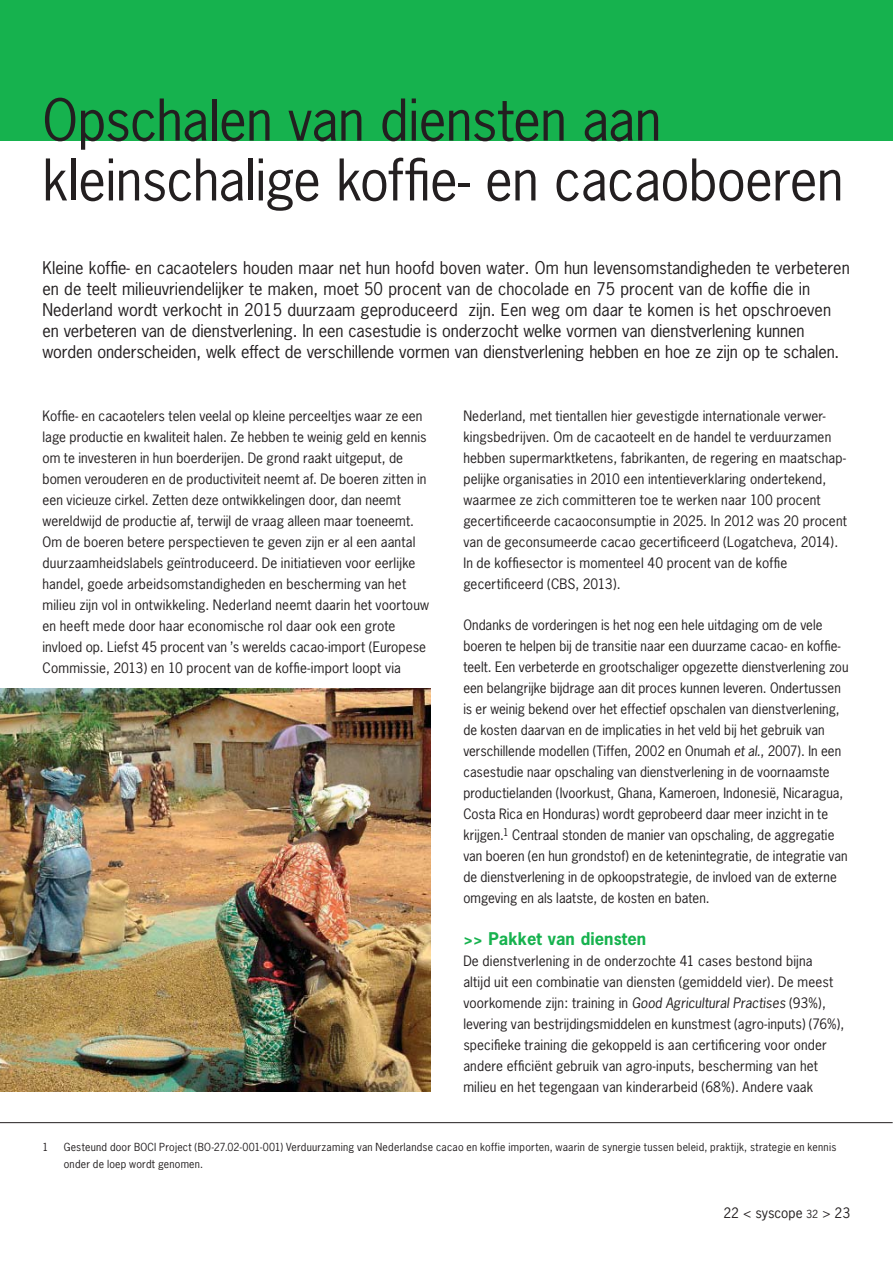
<style>
.page{position:relative;width:893px;height:1263px;background:#fff}
.page>*{position:absolute;margin:0;border:0;box-sizing:border-box;transform-origin:0 0}
.t1{font:54px/60px "News Gothic";letter-spacing:-.01em;color:#231f20}
.t2{font:16.5px/21px "News Gothic";color:#231f20}
.t3{font:700 16.5px "News Gothic";letter-spacing:.005em;color:#16b24e}
.t4{font:13.5px/21px "News Gothic";letter-spacing:.005em;color:#231f20}
.t5{font:10.5px/16.8px "News Gothic";letter-spacing:.025em;color:#231f20}
.s1{font-style:italic}
.s2{font-size:10.5px}
</style>
<div class="page">
<div style="left:0;top:0;width:893px;height:141px;background:#16b24e"></div>
<hr style="left:0;top:1122px;width:893px;height:1px;background:#231f20">
<img style="left:0;top:689px;width:430px;height:402px">
<h1 class="t1" style="left:43px;top:95px;width:802px">Opschalen van diensten aan kleinschalige koffie- en cacaoboeren</h1>
<p class="t2" style="left:43px;top:258px;width:809px">Kleine koffie- en cacaotelers houden maar net hun hoofd boven water. Om hun levensomstandigheden te verbeteren en de teelt milieuvriendelijker te maken, moet 50 procent van de chocolade en 75 procent van de koffie die in Nederland wordt verkocht in 2015 duurzaam geproduceerd zijn. Een weg om daar te komen is het opschroeven en verbeteren van de dienstverlening. In een casestudie is onderzocht welke vormen van dienstverlening kunnen worden onderscheiden, welk effect de verschillende vormen van dienstverlening hebben en hoe ze zijn op te schalen.</p>
<p class="t4" style="left:43px;top:406px;width:388px">Koffie- en cacaotelers telen veelal op kleine perceeltjes waar ze een lage productie en kwaliteit halen. Ze hebben te weinig geld en kennis om te investeren in hun boerderijen. De grond raakt uitgeput, de bomen verouderen en de productiviteit neemt af. De boeren zitten in een vicieuze cirkel. Zetten deze ontwikkelingen door, dan neemt wereldwijd de productie af, terwijl de vraag alleen maar toeneemt.<br>Om de boeren betere perspectieven te geven zijn er al een aantal duurzaamheidslabels geïntroduceerd. De initiatieven voor eerlijke handel, goede arbeidsomstandigheden en bescherming van het milieu zijn vol in ontwikkeling. Nederland neemt daarin het voortouw en heeft mede door haar economische rol daar ook een grote invloed op. Liefst 45 procent van ’s werelds cacao-import (Europese Commissie, 2013) en 10 procent van de koffie-import loopt via</p>
<p class="t4" style="left:463px;top:406px;width:385px">Nederland, met tientallen hier gevestigde internationale verwer&shy;kings bedrijven. Om de cacaoteelt en de handel te verduurzamen hebben supermarktketens, fabrikanten, de regering en maatschap&shy;pelijke organisaties in 2010 een intentieverklaring ondertekend, waarmee ze zich committeren toe te werken naar 100 procent gecertificeerde cacaoconsumptie in 2025. In 2012 was 20 procent van de geconsumeerde cacao gecertificeerd (Logatcheva, 2014).<br>In de koffiesector is momenteel 40 procent van de koffie gecertificeerd (CBS, 2013).</p>
<p class="t4" style="left:463px;top:616px;width:387px">Ondanks de vorderingen is het nog een hele uitdaging om de vele boeren te helpen bij de transitie naar een duurzame cacao- en koffie&shy;teelt. Een verbeterde en grootschaliger opgezette dienst ver lening zou een belangrijke bijdrage aan dit proces kunnen leveren. Ondertussen is er weinig bekend over het effectief opschalen van dienstverlening, de kosten daarvan en de implicaties in het veld bij het gebruik van verschillende modellen (Tiffen, 2002 en Onumah <span class="s1">et al.</span>, 2007). In een casestudie naar opschaling van dienstverlening in de voornaamste productielanden (Ivoorkust, Ghana, Kameroen, Indonesië, Nicaragua, Costa Rica en Honduras) wordt geprobeerd daar meer inzicht in te krijgen.<sup>1</sup> Centraal stonden de manier van opschaling, de aggregatie van boeren (en hun grondstof) en de ketenintegratie, de integratie van de dienstverlening in de opkoop strategie, de invloed van de externe omgeving en als laatste, de kosten en baten.</p>
<p class="t3" style="left:463px;top:933px;width:184px">&gt;&gt; Pakket van diensten</p>
<p class="t4" style="left:463px;top:952px;width:383px">De dienstverlening in de onderzochte 41 cases bestond bijna<br>altijd uit een combinatie van diensten (gemiddeld vier). De meest voorkomende zijn: training in <span class="s1">Good Agricultural Practises</span> (93%), levering van bestrijdingsmiddelen en kunstmest (agro-inputs) (76%), specifieke training die gekoppeld is aan certificering voor onder andere efficiënt gebruik van agro-inputs, bescherming van het milieu en het tegengaan van kinderarbeid (68%). Andere vaak</p>
<p class="t5" style="left:43px;top:1140px;width:8px">1</p>
<p class="t5" style="left:64px;top:1140px;width:774px">Gesteund door BOCI Project (BO-27.02-001-001) Verduurzaming van Nederlandse cacao en koffie importen, waarin de synergie tussen beleid, praktijk, strategie en kennis onder de loep wordt genomen.</p>
<p class="t4" style="left:723px;top:1204px;width:128px">22 &lt; syscope <span class="s2">32</span> &gt; 23</p>
</div>
